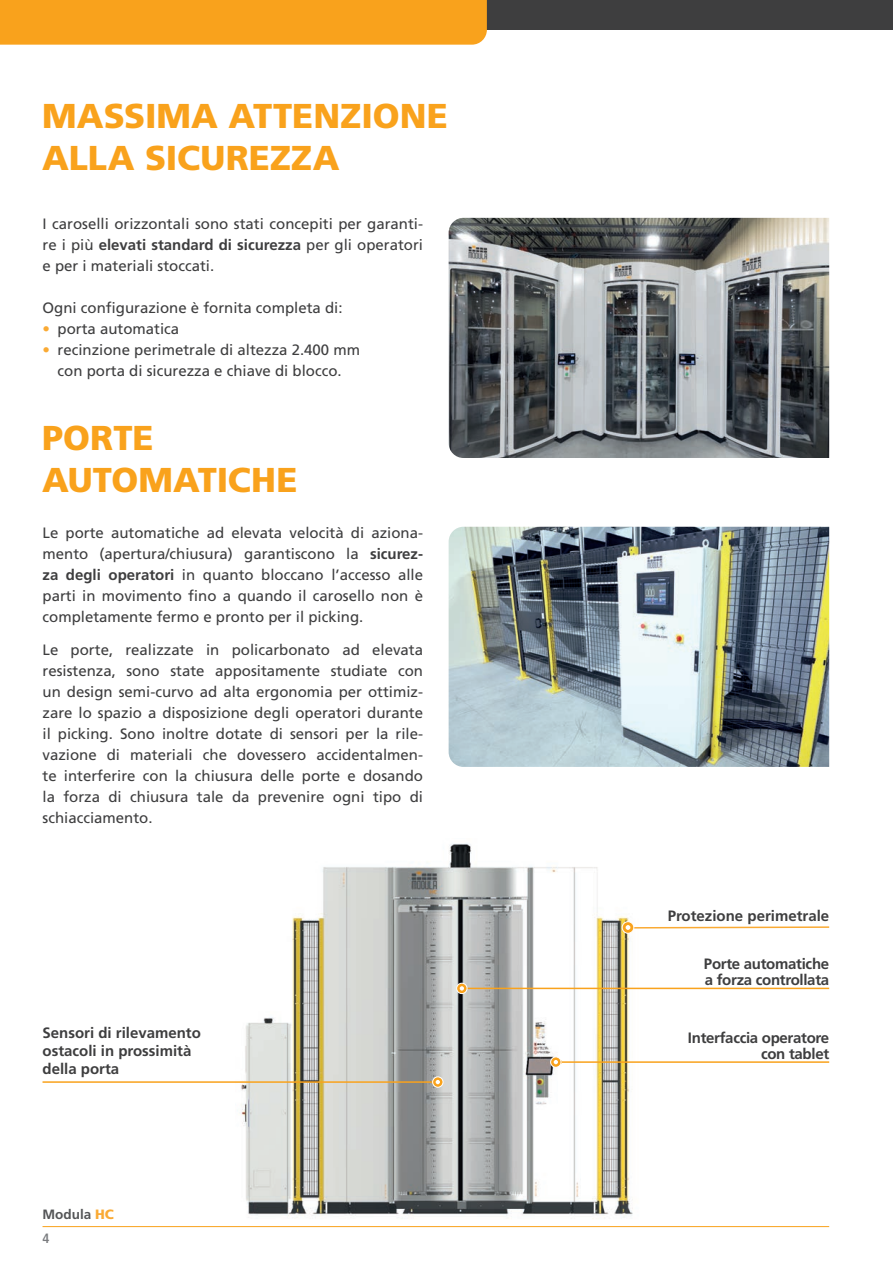
<style>
.page{position:relative;width:893px;height:1263px;background:#fff}
.page>*{position:absolute;margin:0;border:0;box-sizing:border-box;transform-origin:0 0}
.t1{font:900 34.5px/42px "Frutiger LT Std";color:#f9a21c}
.t2{font:15px/21px "Frutiger LT Std";color:#3e3e3f;text-align:justify}
.t3{font:700 15px/18px "Frutiger LT Std";color:#3e3e3f}
.t4{font:700 15px/16px "Frutiger LT Std";letter-spacing:-.02em;color:#3e3e3f}
.t5{font:700 13.5px "Frutiger LT Std";color:#545557}
.t6{font:700 condensed 13.5px "Frutiger LT Std";color:#7a7c7f}
.s1{font-weight:700}
.s2{color:#faaa34}
.s3{font-weight:900;color:#faaa34}
</style>
<div class="page">
<div style="left:0;top:0;width:893px;height:30px;background:#3e3e3f"></div>
<div style="left:0;top:0;width:487px;height:45px;background:#f9a21c"></div>
<hr style="left:43px;top:1226px;width:786px;height:1px;background:#f9a21c">
<img style="left:241px;top:843px;width:399px;height:376px">
<hr style="left:463px;top:988px;width:366px;height:1px;background:#f9a21c">
<hr style="left:559px;top:1061px;width:270px;height:2px;background:#f9a21c">
<hr style="left:43px;top:1081px;width:392px;height:2px;background:#f9a21c">
<svg style="left:433px;top:1077px;width:10px;height:10px"></svg>
<div style="left:432px;top:1076px;width:11px;height:11px;border:1px solid #fff;border-radius:50%"></div>
<svg style="left:432px;top:1079px;width:8px;height:6px"></svg>
<svg style="left:551px;top:1057px;width:10px;height:10px"></svg>
<div style="left:550px;top:1056px;width:11px;height:11px;border:1px solid #fff;border-radius:50%"></div>
<svg style="left:554px;top:1059px;width:8px;height:6px"></svg>
<svg style="left:457px;top:983px;width:10px;height:10px"></svg>
<div style="left:456px;top:983px;width:11px;height:11px;border:1px solid #fff;border-radius:50%"></div>
<svg style="left:460px;top:985px;width:6px;height:6px"></svg>
<div style="left:622px;top:922px;width:12px;height:11px;background:#f9a21c;border-radius:50%"></div>
<div style="left:622px;top:921px;width:12px;height:12px;border:1px solid #fff;border-radius:50%"></div>
<svg style="left:626px;top:925px;width:204px;height:5px"></svg>
<img style="left:449px;top:218px;width:380px;height:240px">
<img style="left:449px;top:527px;width:380px;height:240px">
<h1 class="t1" style="left:42px;top:95px;width:407px">MASSIMA ATTENZIONE<br>ALLA SICUREZZA</h1>
<p class="t2" style="left:43px;top:213px;width:382px">I caroselli orizzontali sono stati concepiti per garanti&shy;re i più <span class="s1">elevati standard di sicurezza</span> per gli operatori e per i materiali stoccati.</p>
<p class="t2" style="left:43px;top:297px;width:302px">Ogni configurazione è fornita completa di:</p>
<p class="t2" style="left:43px;top:318px;width:138px"><span class="s2">•</span> porta automatica</p>
<p class="t2" style="left:43px;top:339px;width:319px;text-align:center"><span class="s2">•</span> recinzione perimetrale di altezza 2.400 mm con porta di sicurezza e chiave di blocco.</p>
<h1 class="t1" style="left:42px;top:417px;width:257px">PORTE<br>AUTOMATICHE</h1>
<p class="t2" style="left:43px;top:522px;width:382px">Le porte automatiche ad elevata velocità di aziona&shy;mento (apertura/chiusura) garantiscono la <span class="s1">sicurez&shy;za degli operatori</span> in quanto bloccano l’accesso alle parti in movimento fino a quando il carosello non è completamente fermo e pronto per il picking.</p>
<p class="t2" style="left:43px;top:639px;width:382px">Le porte, realizzate in policarbonato ad elevata resistenza, sono state appositamente studiate con un design semi-curvo ad alta ergonomia per ottimiz&shy;zare lo spazio a disposizione degli operatori durante il picking. Sono inoltre dotate di sensori per la rile&shy;vazione di materiali che dovessero accidentalmen&shy;te interferire con la chiusura delle porte e dosando la forza di chiusura tale da prevenire ogni tipo di schiacciamento.</p>
<p class="t3" style="left:43px;top:1024px;width:160px">Sensori di rilevamento ostacoli in prossimità della porta</p>
<p class="t5" style="left:43px;top:1206px;width:73px">Modula <span class="s3">HC</span></p>
<p class="t6" style="left:43px;top:1230px;width:9px">4</p>
<p class="t3" style="left:668px;top:907px;width:163px">Protezione perimetrale</p>
<p class="t4" style="left:704px;top:955px;width:127px">Porte automatiche a forza controllata</p>
<p class="t4" style="left:688px;top:1030px;width:143px;text-align:right">Interfaccia operatore con tablet</p>
</div>
